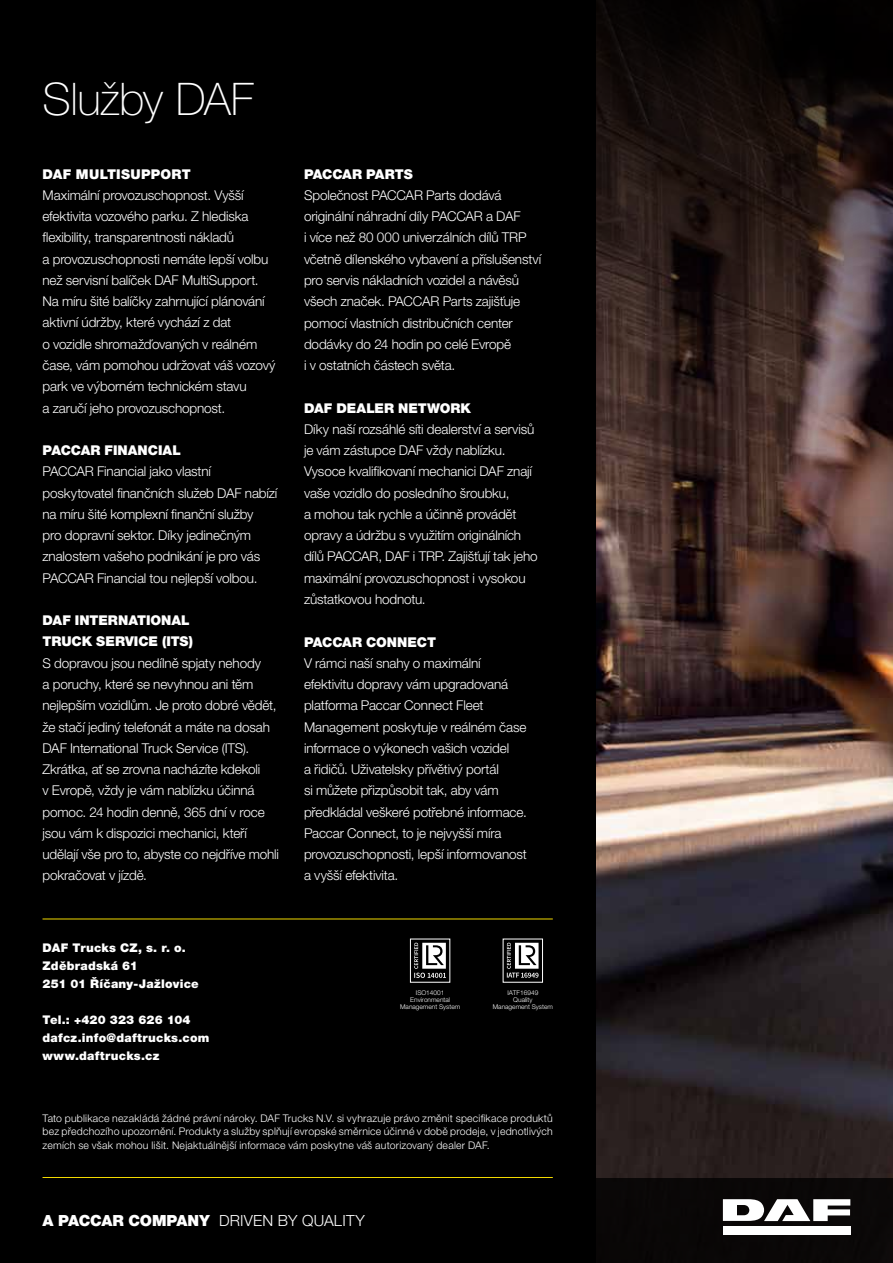
<style>
.page{position:relative;width:893px;height:1263px;background:#fff}
.page>*{position:absolute;margin:0;border:0;box-sizing:border-box;transform-origin:0 0}
.t1{font:100 45px "Helvetica Neue LT Pro";letter-spacing:-.01em;color:#fff}
.t2{font:300 15.3px "Helvetica Neue LT Pro";letter-spacing:.015em;color:#fff}
.t3{font:300 13.5px/21.3px "Helvetica Neue LT Pro";letter-spacing:-.01em;color:#fff}
.t4{font:900 13.5px/21.3px "Helvetica Neue LT Pro";color:#fff}
.t5{font:900 13.5px "Helvetica Neue LT Pro";letter-spacing:.02em;color:#fff}
.t6{font:900 12px/18px "Helvetica Neue LT Pro";letter-spacing:.02em;color:#fff}
.t7{font:300 10.5px/13.5px "Helvetica Neue LT Pro";letter-spacing:.02em;color:#fff;text-align:justify}
.t8{font:300 6.6px/7.4px "Helvetica Neue LT Pro";color:#fff;text-align:center}
.s1{font-weight:900}
</style>
<div class="page">
<img style="left:595px;top:838px;width:298px;height:340px">
<div style="left:0;top:0;width:595px;height:1263px;background:#000"></div>
<hr style="left:43px;top:1177px;width:510px;height:1px;background:#f3da00">
<hr style="left:43px;top:918px;width:510px;height:1px;background:#f3da00">
<div style="left:595px;top:1178px;width:298px;height:85px;background:#0a0707"></div>
<div style="left:723px;top:1226px;width:127px;height:8px;background:#fff"></div>
<svg style="left:723px;top:1199px;width:127px;height:22px"></svg>
<svg style="left:507px;top:943px;width:32px;height:35px"></svg>
<svg style="left:414px;top:943px;width:32px;height:35px"></svg>
<svg style="left:595px;top:0;width:298px;height:838px;background:#453430"></svg>
<h1 class="t1" style="left:43px;top:73px;width:213px">Služby DAF</h1>
<p class="t5" style="left:43px;top:166px;width:150px">DAF MULTISUPPORT</p>
<p class="t3" style="left:43px;top:184px;width:234px">Maximální provozuschopnost. Vyšší efektivita vozového parku. Z hlediska flexibility, transparentnosti nákladů<br>a provozuschopnosti nemáte lepší volbu než servisní balíček DAF MultiSupport.<br>Na míru šité balíčky zahrnující plánování aktivní údržby, které vychází z dat<br>o vozidle shromažďovaných v reálném čase, vám pomohou udržovat váš vozový park ve výborném technickém stavu<br>a zaručí jeho provozuschopnost.</p>
<p class="t4" style="left:43px;top:439px;width:140px">PACCAR FINANCIAL</p>
<p class="t3" style="left:43px;top:461px;width:236px">PACCAR Financial jako vlastní poskytovatel finančních služeb DAF nabízí na míru šité komplexní finanční služby<br>pro dopravní sektor. Díky jedinečným znalostem vašeho podnikání je pro vás PACCAR Financial tou nejlepší volbou.</p>
<p class="t4" style="left:43px;top:610px;width:152px">DAF INTERNATIONAL<br>TRUCK SERVICE (ITS)</p>
<p class="t3" style="left:43px;top:652px;width:238px">S dopravou jsou nedílně spjaty nehody<br>a poruchy, které se nevyhnou ani těm nejlepším vozidlům. Je proto dobré vědět, že stačí jediný telefonát a máte na dosah DAF International Truck Service (ITS).<br>Zkrátka, ať se zrovna nacházíte kdekoli<br>v Evropě, vždy je vám nablízku účinná pomoc. 24 hodin denně, 365 dní v roce jsou vám k dispozici mechanici, kteří udělají vše pro to, abyste co nejdříve mohli pokračovat v jízdě.</p>
<p class="t6" style="left:43px;top:939px;width:158px">DAF Trucks CZ, s. r. o.<br>Zděbradská 61<br>251 01 Říčany-Jažlovice</p>
<p class="t6" style="left:43px;top:1011px;width:168px">Tel.: +420 323 626 104 dafcz.info@daftrucks.com www.daftrucks.cz</p>
<p class="t4" style="left:304px;top:163px;width:110px">PACCAR PARTS</p>
<p class="t3" style="left:304px;top:184px;width:239px">Společnost PACCAR Parts dodává originální náhradní díly PACCAR a DAF<br>i více než 80 000 univerzálních dílů TRP včetně dílenského vybavení a příslušenství pro servis nákladních vozidel a návěsů všech značek. PACCAR Parts zajišťuje pomocí vlastních distribučních center dodávky do 24 hodin po celé Evropě<br>i v ostatních částech světa.</p>
<p class="t4" style="left:304px;top:397px;width:169px">DAF DEALER NETWORK</p>
<p class="t3" style="left:304px;top:418px;width:235px">Díky naší rozsáhlé síti dealerství a servisů je vám zástupce DAF vždy nablízku.<br>Vysoce kvalifikovaní mechanici DAF znají vaše vozidlo do posledního šroubku,<br>a mohou tak rychle a účinně provádět opravy a údržbu s využitím originálních dílů PACCAR, DAF i TRP. Zajišťují tak jeho maximální provozuschopnost i vysokou zůstatkovou hodnotu.</p>
<p class="t4" style="left:304px;top:631px;width:134px">PACCAR CONNECT</p>
<p class="t3" style="left:304px;top:652px;width:224px">V rámci naší snahy o maximální efektivitu dopravy vám upgradovaná platforma Paccar Connect Fleet Management poskytuje v reálném čase informace o výkonech vašich vozidel<br>a řidičů. Uživatelsky přívětivý portál<br>si můžete přizpůsobit tak, aby vám předkládal veškeré potřebné informace.<br>Paccar Connect, to je nejvyšší míra provozuschopnosti, lepší informovanost a vyšší efektivita.</p>
<p class="t8" style="left:400px;top:988px;width:62px">ISO14001<br>Environmental<br>Management System</p>
<p class="t8" style="left:493px;top:988px;width:62px">IATF16949<br>Quality<br>Management System</p>
<p class="t7" style="left:43px;top:1111px;width:512px">Tato publikace nezakládá žádné právní nároky. DAF Trucks N.V. si vyhrazuje právo změnit specifikace produktů bez předchozího upozornění. Produkty a služby splňují evropské směrnice účinné v době prodeje, v jednotlivých zemích se však mohou lišit. Nejaktuálnější informace vám poskytne váš autorizovaný dealer DAF.</p>
<p class="t2" style="left:43px;top:1211px;width:324px"><span class="s1">A PACCAR COMPANY</span> DRIVEN BY QUALITY</p>
</div>
